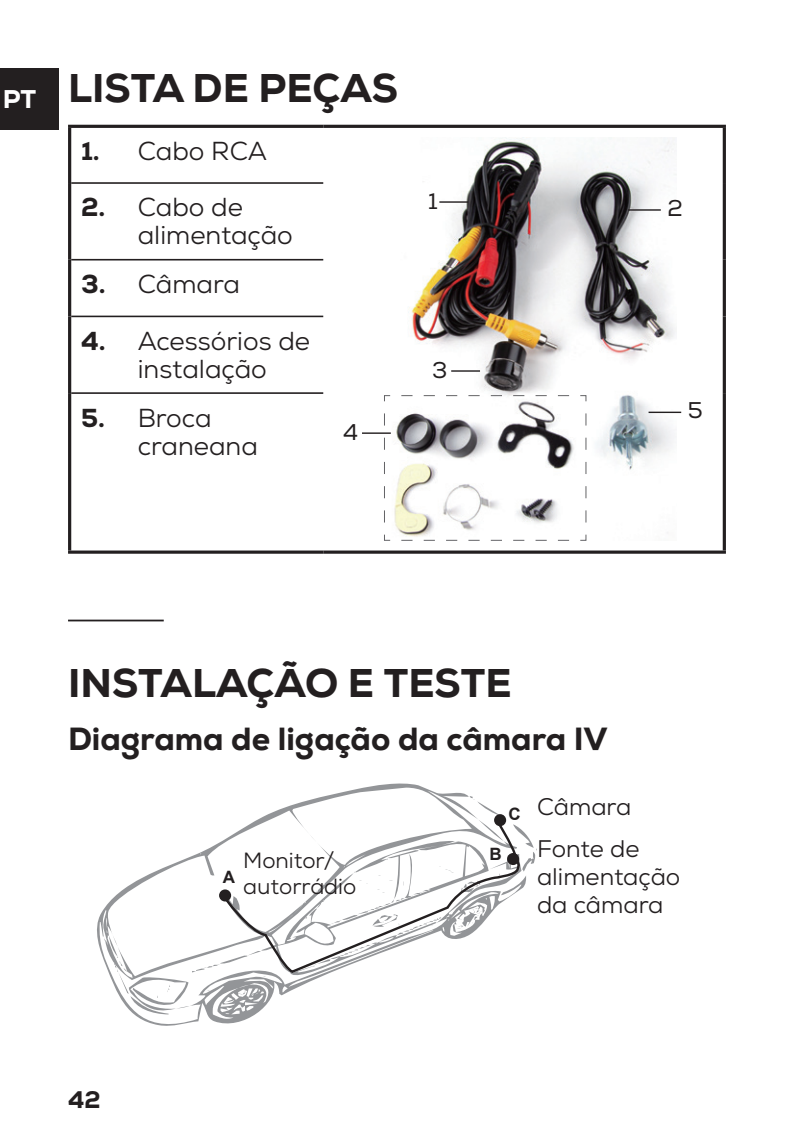
<style>
.page{position:relative;width:794px;height:1134px;background:#fff}
.page>*{position:absolute;margin:0;border:0;box-sizing:border-box;transform-origin:0 0}
.t1{font:800 40px "Nexa";color:#231f20}
.t2{font:800 32px "Nexa";color:#231f20}
.t3{font:26px/28px "Nexa";color:#231f20}
.t4{font:24px/42px "Nexa";color:#231f20}
.t5{font:800 24px "Nexa";color:#231f20}
.t6{font:22.8px "Nexa";color:#231f20}
.t7{font:22px/26.4px "Nexa";color:#231f20}
.t8{font:700 17.2px "Arial";color:#231f20}
.s1{font-weight:800}
</style>
<div class="page">
<div style="left:0;top:68px;width:59px;height:61px;background:#231f20"></div>
<svg style="left:323px;top:550px;width:403px;height:4px;background:#4e4b4c"></svg>
<hr style="left:68px;top:125px;width:255px;height:3px;background:#231f20">
<hr style="left:68px;top:128px;width:3px;height:55px;background:#231f20">
<hr style="left:323px;top:125px;width:403px;height:3px;background:#231f20">
<svg style="left:722px;top:128px;width:4px;height:55px"></svg>
<svg style="left:722px;top:183px;width:4px;height:77px"></svg>
<svg style="left:722px;top:260px;width:4px;height:56px"></svg>
<svg style="left:722px;top:316px;width:4px;height:77px"></svg>
<svg style="left:722px;top:393px;width:4px;height:157px"></svg>
<hr style="left:68px;top:183px;width:3px;height:77px;background:#231f20">
<hr style="left:68px;top:260px;width:3px;height:56px;background:#231f20">
<hr style="left:68px;top:316px;width:3px;height:77px;background:#231f20">
<hr style="left:68px;top:393px;width:3px;height:157px;background:#231f20">
<svg style="left:68px;top:550px;width:255px;height:4px"></svg>
<hr style="left:71px;top:182px;width:252px;height:2px;background:#231f20">
<hr style="left:71px;top:259px;width:252px;height:1px;background:#231f20">
<hr style="left:71px;top:316px;width:252px;height:1px;background:#231f20">
<hr style="left:71px;top:392px;width:252px;height:2px;background:#231f20">
<img style="left:384px;top:138px;width:292px;height:396px">
<hr style="left:451px;top:370px;width:29px;height:2px;background:#231f20">
<hr style="left:362px;top:432px;width:29px;height:2px;background:#231f20">
<hr style="left:439px;top:201px;width:29px;height:2px;background:#231f20">
<hr style="left:628px;top:209px;width:33px;height:2px;background:#231f20">
<hr style="left:648px;top:412px;width:33px;height:1px;background:#231f20">
<svg style="left:384px;top:534px;width:185px;height:7px"></svg>
<svg style="left:383px;top:395px;width:8px;height:127px"></svg>
<svg style="left:401px;top:395px;width:186px;height:7px"></svg>
<svg style="left:579px;top:413px;width:8px;height:128px"></svg>
<hr style="left:68px;top:620px;width:96px;height:1px;background:#231f20">
<svg style="left:97px;top:783px;width:440px;height:243px"></svg>
<div style="left:219px;top:889px;width:12px;height:12px;background:#231f20;border-radius:50%"></div>
<div style="left:494px;top:814px;width:12px;height:12px;background:#231f20;border-radius:50%"></div>
<svg style="left:221px;top:821px;width:301px;height:153px"></svg>
<h1 class="t1" style="left:3px;top:63px;width:397px"><sub>PT</sub> LISTA DE PEÇAS</h1>
<p class="t3" style="left:81px;top:137px;width:188px"><span class="s1">1.</span> Cabo RCA</p>
<p class="t3" style="left:138px;top:194px;width:157px;text-indent:-57px"><span class="s1">2.</span> Cabo de alimentação</p>
<p class="t3" style="left:81px;top:270px;width:160px"><span class="s1">3.</span> Câmara</p>
<p class="t3" style="left:81px;top:327px;width:231px;text-align:center"><span class="s1">4.</span> Acessórios de instalação</p>
<p class="t3" style="left:138px;top:404px;width:122px;text-indent:-57px"><span class="s1">5.</span> Broca craneana</p>
<p class="t6" style="left:343px;top:418px;width:16px">4</p>
<p class="t6" style="left:428px;top:187px;width:11px">1</p>
<p class="t6" style="left:667px;top:194px;width:17px">2</p>
<p class="t6" style="left:432px;top:356px;width:17px">3</p>
<p class="t6" style="left:688px;top:396px;width:16px">5</p>
<h1 class="t1" style="left:68px;top:658px;width:445px">INSTALAÇÃO E TESTE</h1>
<p class="t2" style="left:68px;top:718px;width:541px">Diagrama de ligação da câmara IV</p>
<p class="t5" style="left:68px;top:1085px;width:34px">42</p>
<p class="t8" style="left:223px;top:865px;width:14px">A</p>
<p class="t7" style="left:243px;top:847px;width:115px">Monitor/ autorrádio</p>
<p class="t8" style="left:508px;top:802px;width:14px">C</p>
<p class="t8" style="left:489px;top:842px;width:14px">B</p>
<p class="t4" style="left:537px;top:786px;width:104px">Câmara<br>Fonte de</p>
<p class="t4" style="left:537px;top:863px;width:145px;line-height:28px">alimentação da câmara</p>
</div>
